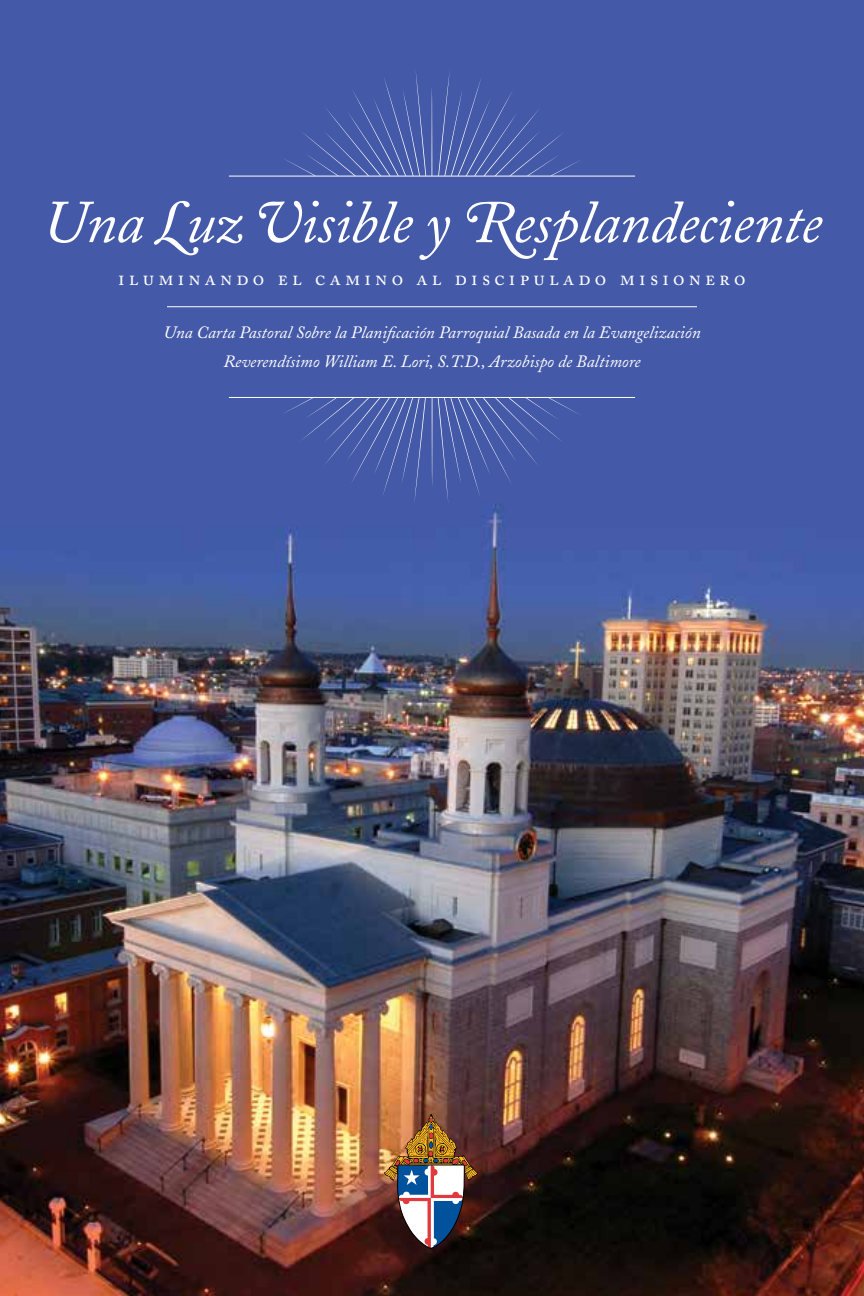
<style>
.page{position:relative;width:864px;height:1296px;background:#fff}
.page>*{position:absolute;margin:0;border:0;box-sizing:border-box;transform-origin:0 0}
.t1{font:60.2px "Adobe Caslon Italic Os F";letter-spacing:-.01em;color:#fff}
.t2{font:20.6px "Adobe Caslon Regular SC";letter-spacing:.2em;color:#fff}
.t3{font:italic 17.2px/29.2px "Adobe Caslon";color:#fff;text-align:center}
.s1{font-family:"Adobe Caslon Swash";font-style:italic}
</style>
<div class="page">
<img style="left:0;top:0;width:864px;height:1296px">
<hr style="left:229px;top:176px;width:406px;height:1px;background:#fff">
<hr style="left:229px;top:397px;width:406px;height:1px;background:#fff">
<svg style="left:282px;top:69px;width:301px;height:107px;background:#4a5eaa"></svg>
<svg style="left:281px;top:398px;width:301px;height:107px;background:#495daa"></svg>
<hr style="left:167px;top:306px;width:530px;height:1px;background:#fff">
<img style="left:384px;top:1114px;width:94px;height:150px">
<h1 class="t1" style="left:42px;top:189px;width:781px"><span class="s1">U</span>na <span class="s1">L</span>uz <span class="s1">V</span>isible y <span class="s1">R</span>esplandeciente</h1>
<p class="t2" style="left:118px;top:266px;width:629px">iluminando el camino al discipulado misionero</p>
<p class="t3" style="left:163px;top:318px;width:539px">Una Carta Pastoral Sobre la Planificación Parroquial Basada en la Evangelización<br>Reverendísimo William E. Lori, S.T.D., Arzobispo de Baltimore</p>
</div>
